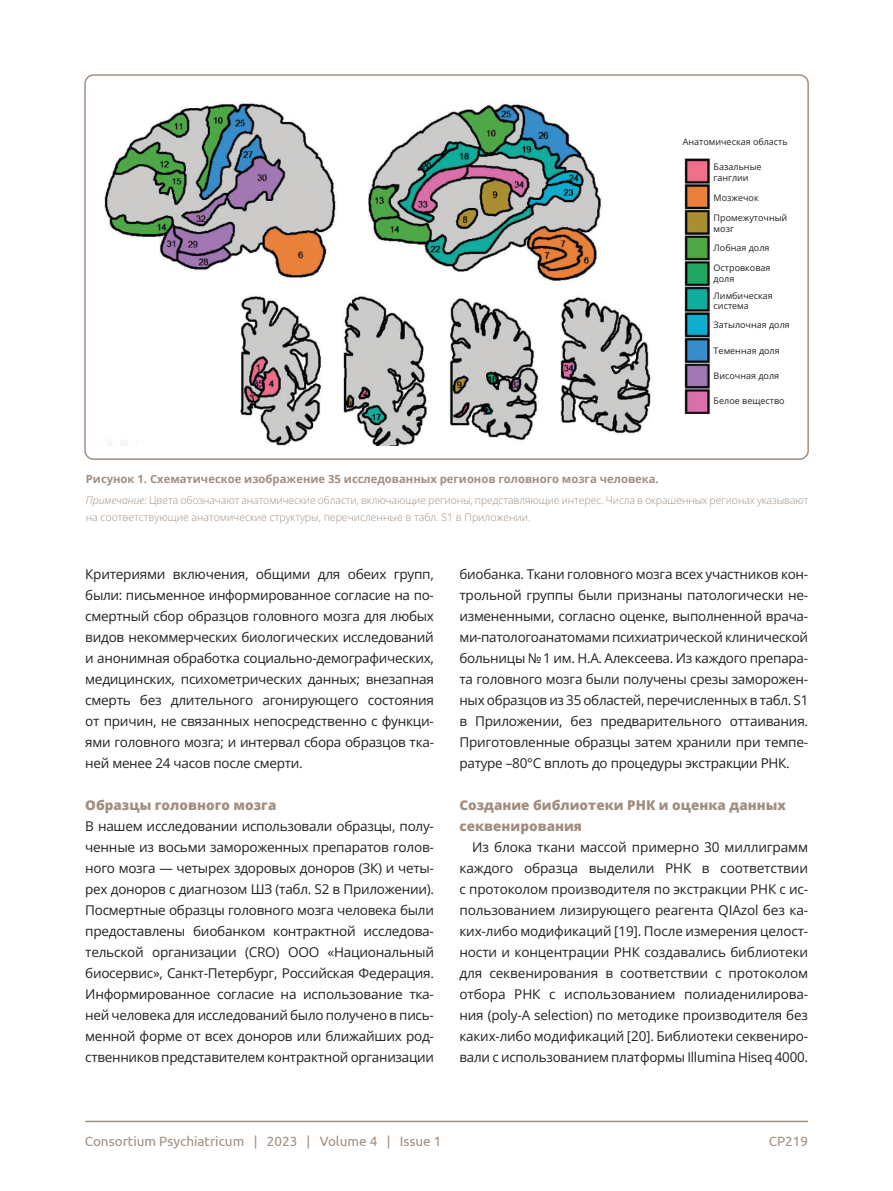
<style>
.page{position:relative;width:893px;height:1191px;background:#fff}
.page>*{position:absolute;margin:0;border:0;box-sizing:border-box;transform-origin:0 0}
.t1{font:13.5px/21px "Open Sans";letter-spacing:-.02em;color:#231f20;text-align:justify}
.t2{font:800 13.5px/21px "Open Sans";color:#a28e80}
.t3{font:13.5px "Ubuntu";color:#a28e80}
.t4{font:700 11.25px "Open Sans";color:#a28e80}
.t5{font:300 10.5px/16.5px "Open Sans";letter-spacing:-.005em;color:#a28e80}
.t6{font:9px/10.5px "Open Sans";color:#231f20}
.s1{font-style:italic}
</style>
<div class="page">
<hr style="left:86px;top:64px;width:721px;height:1px;background:#a28e80">
<hr style="left:85px;top:1120px;width:723px;height:2px;background:#a28e80">
<img style="left:104px;top:103px;width:607px;height:343px">
<div style="left:84px;top:74px;width:725px;height:386px;border:2px solid #a28e80;border-radius:9px"></div>
<p class="t6" style="left:683px;top:136px;width:106px">Анатомическая область</p>
<p class="t6" style="left:714px;top:162px;width:49px">Базальные ганглии</p>
<p class="t6" style="left:714px;top:192px;width:47px">Мозжечок</p>
<p class="t6" style="left:714px;top:213px;width:75px">Промежуточный мозг</p>
<p class="t6" style="left:714px;top:242px;width:57px">Лобная доля</p>
<p class="t6" style="left:714px;top:262px;width:58px">Островковая доля</p>
<p class="t6" style="left:714px;top:290px;width:61px">Лимбическая система</p>
<p class="t6" style="left:714px;top:319px;width:78px">Затылочная доля</p>
<p class="t6" style="left:714px;top:345px;width:68px">Теменная доля</p>
<p class="t6" style="left:714px;top:370px;width:67px">Височная доля</p>
<p class="t6" style="left:714px;top:395px;width:73px">Белое вещество</p>
<p class="t4" style="left:86px;top:471px;width:574px">Рисунок 1. Схематическое изображение 35 исследованных регионов головного мозга человека.</p>
<p class="t5" style="left:86px;top:492px;width:724px"><span class="s1">Примечание:</span> Цвета обозначают анатомические области, включающие регионы, представляющие интерес. Числа в окрашенных регионах указывают на соответствующие анатомические структуры, перечисленные в табл. S1 в Приложении.</p>
<p class="t1" style="left:85px;top:563px;width:350px">Критериями включения, общими для обеих групп, были: письменное информированное согласие на по&shy;смертный сбор образцов головного мозга для любых видов некоммерческих биологических исследований и анонимная обработка социально-демографических, медицинских, психометрических данных; внезапная смерть без длительного агонирующего состояния от причин, не связанных непосредственно с функци&shy;ями головного мозга; и интервал сбора образцов тка&shy;ней менее 24 часов после смерти.</p>
<p class="t2" style="left:85px;top:794px;width:193px">Образцы головного мозга</p>
<p class="t1" style="left:85px;top:815px;width:350px">В нашем исследовании использовали образцы, полу&shy;ченные из восьми замороженных препаратов голов&shy;ного мозга — четырех здоровых доноров (ЗК) и четы&shy;рех доноров с диагнозом ШЗ (табл. S2 в Приложении).<br>Посмертные образцы головного мозга человека были предоставлены биобанком контрактной исследова&shy;тельской организации (CRO) ООО «Национальный биосервис», Санкт-Петербург, Российская Федерация.<br>Информированное согласие на использование тка&shy;ней человека для исследований было получено в пись&shy;менной форме от всех доноров или ближайших род&shy;ственников представителем контрактной организации</p>
<p class="t1" style="left:459px;top:563px;width:350px">биобанка. Ткани головного мозга всех участников кон&shy;трольной группы были признаны патологически не&shy;измененными, согласно оценке, выполненной врача&shy;ми-патологоанатомами психиатрической клинической больницы № 1 им. Н.А. Алексеева. Из каждого препара&shy;та головного мозга были получены срезы заморожен&shy;ных образцов из 35 областей, перечисленных в табл. S1 в Приложении, без предварительного оттаивания.<br>Приготовленные образцы затем хранили при темпе&shy;ратуре –80°C вплоть до процедуры экстракции РНК.</p>
<p class="t2" style="left:459px;top:794px;width:328px">Создание библиотеки РНК и оценка данных секвенирования</p>
<p class="t1" style="left:459px;top:836px;width:350px;text-indent:13px">Из блока ткани массой примерно 30 миллиграмм каждого образца выделили РНК в соответствии с протоколом производителя по экстракции РНК с ис&shy;пользованием лизирующего реагента QIAzol без ка&shy;ких-либо модификаций [19]. После измерения целост&shy;ности и концентрации РНК создавались библиотеки для секвенирования в соответствии с протоколом отбора РНК с использованием полиаденилирова&shy;ния (poly-A selection) по методике производителя без каких-либо модификаций [20]. Библиотеки секвениро&shy;вали с использованием платформы Illumina Hiseq 4000.</p>
<p class="t3" style="left:85px;top:1133px;width:358px">Consortium Psychiatricum | 2023 | Volume 4 | Issue 1</p>
<p class="t3" style="left:769px;top:1133px;width:41px">CP219</p>
</div>
